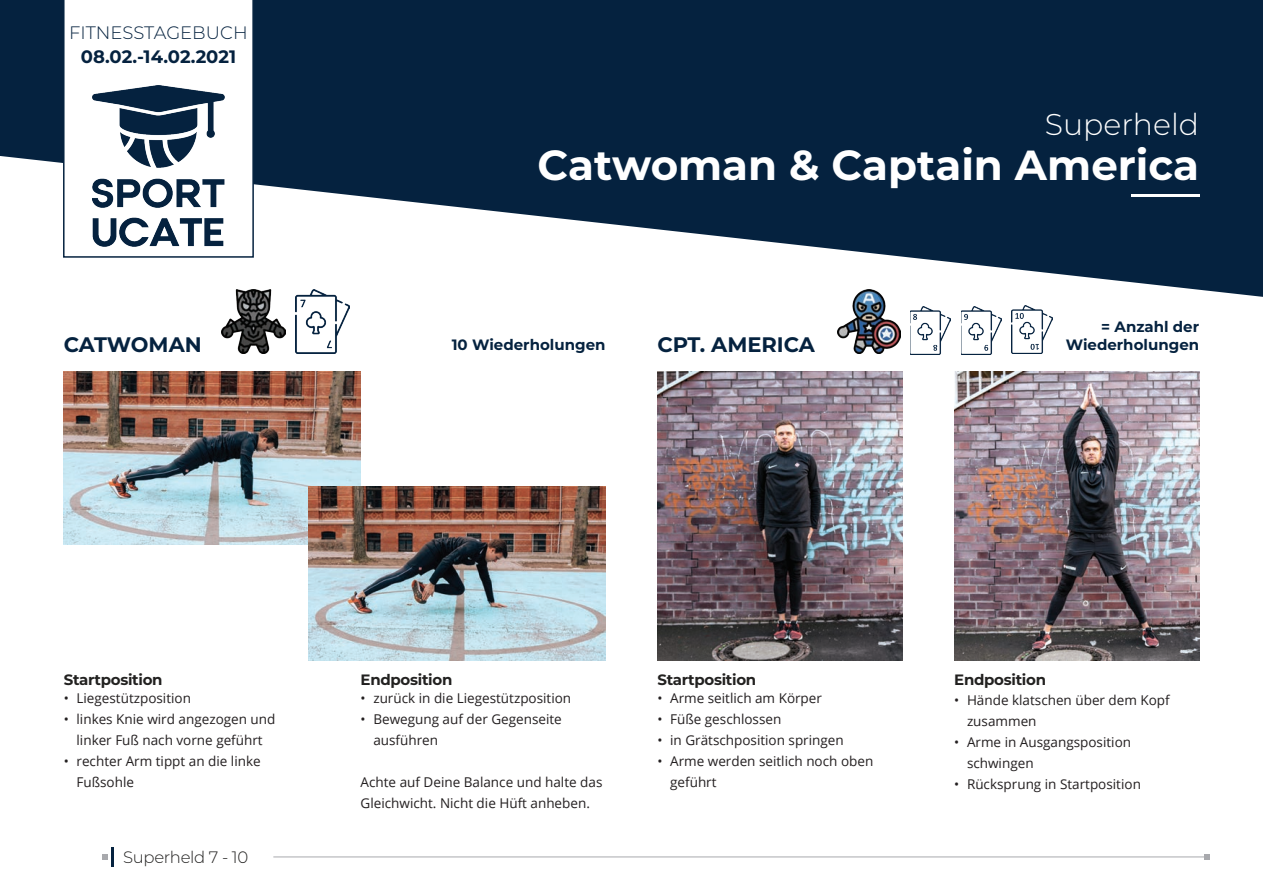
<style>
.page{position:relative;width:1263px;height:893px;background:#fff}
.page>*{position:absolute;margin:0;border:0;box-sizing:border-box;transform-origin:0 0}
.t1{font:700 42px "Montserrat";color:#fff}
.t2{font:300 30px "Montserrat";color:#fff}
.t3{font:700 21px "Montserrat";color:#05223f}
.t4{font:700 18px "Montserrat";color:#05223f}
.t5{font:300 18px "Montserrat";color:#05223f}
.t6{font:300 16.5px "Montserrat";letter-spacing:-.02em;color:#222120}
.t7{font:700 15px "Montserrat";letter-spacing:-.02em;color:#222120}
.t8{font:700 15px/18px "Montserrat";color:#05223f;text-align:right}
.t9{font:13.5px/21px "Open Sans";color:#231f20}
</style>
<div class="page">
<svg style="left:0;top:0;width:1263px;height:297px;fill:#05223f"></svg>
<svg style="left:63px;top:0;width:191px;height:258px"></svg>
<hr style="left:111px;top:847px;width:3px;height:20px;background:#05223f">
<svg style="left:102px;top:854px;width:5px;height:5px"></svg>
<svg style="left:1204px;top:854px;width:6px;height:6px"></svg>
<hr style="left:273px;top:856px;width:937px;height:1px;background:#a8a9ad">
<img style="left:92px;top:85px;width:133px;height:161px">
<img style="left:64px;top:371px;width:297px;height:174px">
<img style="left:657px;top:371px;width:245px;height:289px">
<hr style="left:1131px;top:194px;width:68px;height:3px;background:#fff">
<img style="left:954px;top:371px;width:245px;height:289px">
<img style="left:221px;top:289px;width:64px;height:64px">
<img style="left:837px;top:289px;width:64px;height:64px">
<img style="left:309px;top:486px;width:296px;height:174px">
<img style="left:296px;top:289px;width:53px;height:64px">
<img style="left:910px;top:306px;width:40px;height:48px">
<img style="left:961px;top:306px;width:40px;height:48px">
<img style="left:1012px;top:305px;width:40px;height:48px">
<h3 class="t5" style="left:69px;top:20px;width:180px">FITNESSTAGEBUCH</h3>
<h3 class="t4" style="left:81px;top:43px;width:157px">08.02.-14.02.2021</h3>
<h3 class="t3" style="left:64px;top:329px;width:139px">CATWOMAN</h3>
<h2 class="t2" style="left:1045px;top:104px;width:156px">Superheld</h2>
<h1 class="t1" style="left:538px;top:135px;width:663px">Catwoman &amp; Captain America</h1>
<p class="t8" style="left:452px;top:335px;width:155px">10 Wiederholungen</p>
<h3 class="t3" style="left:657px;top:329px;width:159px">CPT. AMERICA</h3>
<p class="t8" style="left:1066px;top:317px;width:135px">= Anzahl der<br>Wiederholungen</p>
<p class="t7" style="left:64px;top:668px;width:100px">Startposition</p>
<p class="t9" style="left:64px;top:688px;width:129px">• Liegestützposition</p>
<p class="t9" style="left:64px;top:709px;width:213px;text-align:center">• linkes Knie wird angezogen und linker Fuß nach vorne geführt</p>
<p class="t9" style="left:77px;top:751px;width:186px;text-indent:-13px">• rechter Arm tippt an die linke<br>Fußsohle</p>
<p class="t6" style="left:123px;top:846px;width:127px">Superheld 7 - 10</p>
<p class="t7" style="left:361px;top:668px;width:93px">Endposition</p>
<p class="t9" style="left:361px;top:688px;width:212px">• zurück in die Liegestützposition</p>
<p class="t9" style="left:373px;top:709px;width:190px;text-indent:-13px">• Bewegung auf der Gegenseite ausführen</p>
<p class="t9" style="left:361px;top:772px;width:243px">Achte auf Deine Balance und halte das<br>Gleichwicht. Nicht die Hüft anheben.</p>
<p class="t7" style="left:657px;top:668px;width:100px">Startposition</p>
<p class="t9" style="left:657px;top:688px;width:166px">• Arme seitlich am Körper</p>
<p class="t9" style="left:657px;top:709px;width:125px">• Füße geschlossen</p>
<p class="t9" style="left:657px;top:730px;width:188px">• in Grätschposition springen</p>
<p class="t9" style="left:670px;top:751px;width:205px;text-indent:-13px">• Arme werden seitlich noch oben geführt</p>
<p class="t7" style="left:954px;top:669px;width:93px">Endposition</p>
<p class="t9" style="left:967px;top:689px;width:204px;text-indent:-13px">• Hände klatschen über dem Kopf zusammen</p>
<p class="t9" style="left:967px;top:731px;width:166px;text-indent:-13px">• Arme in Ausgangsposition schwingen</p>
<p class="t9" style="left:954px;top:773px;width:188px">• Rücksprung in Startposition</p>
</div>
